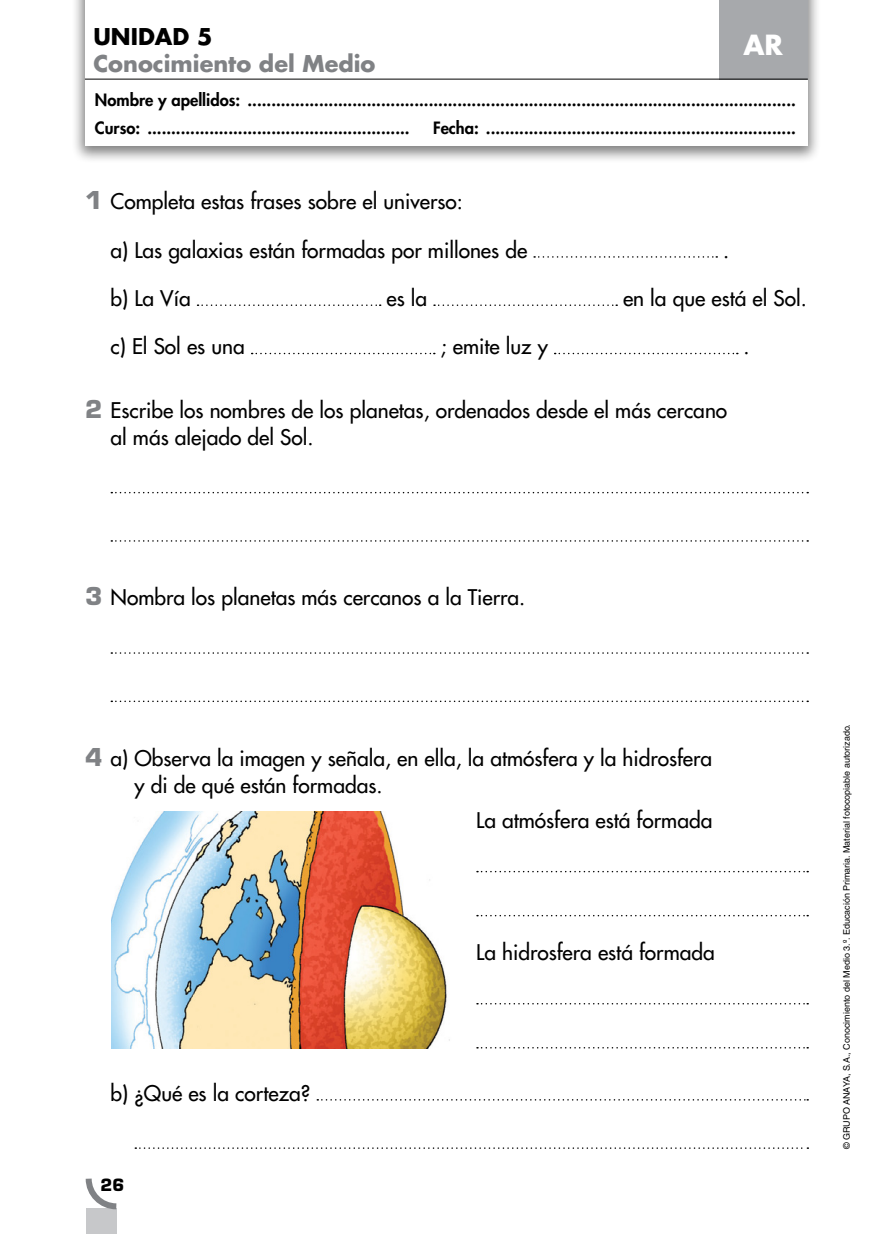
<style>
.page{position:relative;width:893px;height:1234px;background:#fff}
.page>*{position:absolute;margin:0;border:0;box-sizing:border-box;transform-origin:0 0}
.t1{font:700 27px "Futura Std";color:#fff}
.t2{font:700 22.5px "Futura Std";color:#808285}
.t3{font:700 22.5px "Futura Std";color:#000}
.texto_general{font:500 21px/27px "Futura Std";color:#000}
.t4{font:800 16.5px "Futura Std";color:#000}
.t5{font:700 16.5px "Eurostile LT Std";color:#000}
.t6{font:9px "Helvetica LT Std";color:#000}
.s1{font-family:"Eurostile LT Std";font-weight:700;font-size:24px;color:#808285}
</style>
<div class="page">
<div style="left:86px;top:1208px;width:31px;height:25px;background:#c7c8ca"></div>
<svg style="left:85px;top:1178px;width:32px;height:32px"></svg>
<div style="left:71px;top:0;width:751px;height:164px;background:#000;opacity:.5"></div>
<div style="left:85px;top:0;width:723px;height:145px;background:#fff"></div>
<div style="left:720px;top:0;width:88px;height:79px;background:#a7a9ac"></div>
<hr style="left:85px;top:79px;width:723px;height:1px;background:#000">
<svg style="left:534px;top:256px;width:183px;height:1px"></svg>
<svg style="left:198px;top:304px;width:183px;height:2px"></svg>
<svg style="left:434px;top:304px;width:183px;height:2px"></svg>
<svg style="left:252px;top:353px;width:183px;height:1px"></svg>
<svg style="left:555px;top:353px;width:183px;height:1px"></svg>
<svg style="left:111px;top:492px;width:697px;height:1px"></svg>
<svg style="left:111px;top:540px;width:697px;height:1px"></svg>
<svg style="left:111px;top:652px;width:697px;height:1px"></svg>
<svg style="left:111px;top:700px;width:697px;height:2px"></svg>
<svg style="left:317px;top:1099px;width:491px;height:1px"></svg>
<svg style="left:135px;top:1147px;width:673px;height:1px"></svg>
<svg style="left:477px;top:870px;width:331px;height:2px"></svg>
<svg style="left:477px;top:914px;width:331px;height:2px"></svg>
<svg style="left:477px;top:1003px;width:331px;height:1px"></svg>
<svg style="left:477px;top:1047px;width:331px;height:1px"></svg>
<img style="left:111px;top:811px;width:339px;height:237px">
<p class="t3" style="left:93px;top:21px;width:121px">UNIDAD 5</p>
<p class="t2" style="left:93px;top:48px;width:283px">Conocimiento del Medio</p>
<p class="t4" style="left:95px;top:89px;width:702px">Nombre y apellidos: ...................................................................................................................</p>
<p class="t4" style="left:95px;top:118px;width:316px">Curso: .......................................................</p>
<p class="t4" style="left:433px;top:118px;width:364px">Fecha: .................................................................</p>
<p class="t1" style="left:743px;top:26px;width:41px">AR</p>
<p class="texto_general" style="left:85px;top:188px;width:379px"><span class="s1">1</span> Completa estas frases sobre el universo:</p>
<p class="texto_general" style="left:111px;top:236px;width:418px">a) Las galaxias están formadas por millones de</p>
<p class="texto_general" style="left:723px;top:236px;width:8px">.</p>
<p class="texto_general" style="left:111px;top:285px;width:82px">b) La Vía</p>
<p class="texto_general" style="left:386px;top:285px;width:42px">es la</p>
<p class="texto_general" style="left:623px;top:285px;width:185px">en la que está el Sol.</p>
<p class="texto_general" style="left:111px;top:333px;width:136px">c) El Sol es una</p>
<p class="texto_general" style="left:441px;top:333px;width:109px">; emite luz y</p>
<p class="texto_general" style="left:744px;top:333px;width:8px">.</p>
<p class="texto_general" style="left:111px;top:397px;width:618px;text-indent:-26px"><span class="s1">2</span> Escribe los nombres de los planetas, ordenados desde el más cercano al más alejado del Sol.</p>
<p class="texto_general" style="left:85px;top:584px;width:442px"><span class="s1">3</span> Nombra los planetas más cercanos a la Tierra.</p>
<p class="texto_general" style="left:134px;top:744px;width:579px;text-indent:-49px"><span class="s1">4</span> a) Observa la imagen y señala, en ella, la atmósfera y la hidrosfera y di de qué están formadas.</p>
<p class="texto_general" style="left:476px;top:807px;width:238px">La atmósfera está formada</p>
<p class="texto_general" style="left:111px;top:1079px;width:201px">b) ¿Qué es la corteza?</p>
<p class="t5" style="left:101px;top:1174px;width:25px">26</p>
<p class="texto_general" style="left:476px;top:939px;width:240px">La hidrosfera está formada</p>
<p class="t6" style="left:842px;top:1148px;width:426px;rotate:-90deg">© GRUPO ANAYA, S.A., Conocimiento del Medio 3.º. Educación Primaria. Material fotocopiable autorizado.</p>
</div>
